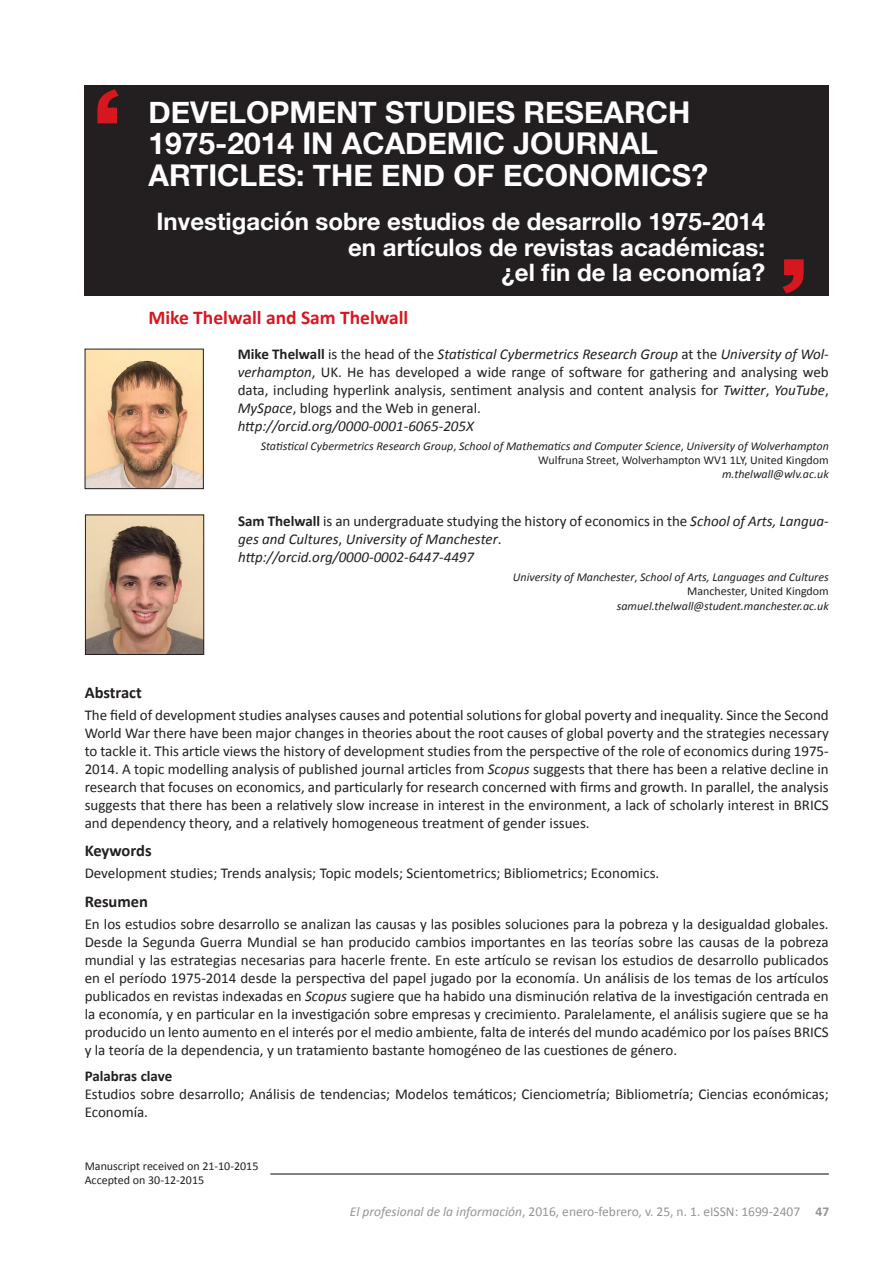
<style>
.page{position:relative;width:893px;height:1263px;background:#fff}
.page>*{position:absolute;margin:0;border:0;box-sizing:border-box;transform-origin:0 0}
.t1{font:700 30px/31.5px "Helvetica Neue";color:#fff}
.t2{font:700 24px/25.5px "Helvetica Neue";color:#fff;text-align:right}
.t3{font:700 19.5px "Calibri";color:#d7171f}
.t4{font:700 16.5px "Calibri";color:#231f20}
.t5{font:15px/18px "Calibri";color:#231f20}
.t6{font:italic 15px/18px "Calibri";color:#231f20}
.t7{font:700 15px "Calibri";color:#231f20}
.t8{font:13.5px "Calibri";color:#939598}
.t9{font:italic 12px/14.4px "Calibri";color:#231f20;text-align:right}
.t10{font:12px/14.4px "Calibri";color:#231f20}
.s1{font-weight:700}
.s2{font-style:italic}
.s3{font-style:normal}
.s4{font-weight:700;font-style:normal}
</style>
<div class="page">
<div style="left:85px;top:85px;width:744px;height:211px;background:#231f20"></div>
<svg style="left:782px;top:259px;width:22px;height:34px"></svg>
<svg style="left:97px;top:89px;width:22px;height:34px"></svg>
<img style="left:87px;top:351px;width:115px;height:136px">
<div style="left:85px;top:349px;width:119px;height:140px;border:1px solid #231f20"></div>
<hr style="left:270px;top:1173px;width:559px;height:1px;background:#231f20">
<img style="left:87px;top:516px;width:115px;height:137px">
<div style="left:85px;top:514px;width:119px;height:141px;border:1px solid #231f20"></div>
<h1 class="t1" style="left:148px;top:97px;width:561px">Development studies research<br>1975-2014 in academic journal articles: The end of economics?</h1>
<h2 class="t2" style="left:157px;top:210px;width:610px">Investigación sobre estudios de desarrollo 1975-2014 en artículos de revistas académicas:<br>¿el fin de la economía?</h2>
<h3 class="t3" style="left:148px;top:305px;width:261px">Mike Thelwall and Sam Thelwall</h3>
<p class="t5" style="left:238px;top:345px;width:593px"><span class="s1">Mike Thelwall</span> is the head of the <span class="s2">Statistical Cybermetrics Research Group</span> at the <span class="s2">University of Wol&shy;verhampton</span>, UK. He has developed a wide range of software for gathering and analysing web data, including hyperlink analysis, sentiment analysis and content analysis for <span class="s2">Twitter</span>, <span class="s2">YouTube</span>, <span class="s2">MySpace</span>, blogs and the Web in general.<br><span class="s2">http://orcid.org/0000-0001-6065-205X</span></p>
<p class="t9" style="left:261px;top:438px;width:570px">Statistical Cybermetrics Research Group<span class="s3">,</span> School of Mathematics and Computer Science<span class="s3">,</span> University of Wolverhampton<br><span class="s3">Wulfruna Street, Wolverhampton WV1 1LY, United Kingdom</span></p>
<p class="t9" style="left:722px;top:467px;width:108px">m.thelwall@wlv.ac.uk</p>
<p class="t6" style="left:238px;top:512px;width:592px"><span class="s4">Sam Thelwall</span> <span class="s3">is an undergraduate studying the history of economics in the</span> School of Arts, Langua&shy;ges and Cultures<span class="s3">,</span> University of Manchester<span class="s3">.<br></span>http://orcid.org/0000-0002-6447-4497</p>
<p class="t9" style="left:513px;top:569px;width:317px">University of Manchester<span class="s3">,</span> School of Arts, Languages and Cultures<br><span class="s3">Manchester, United Kingdom</span></p>
<p class="t9" style="left:617px;top:598px;width:213px">samuel.thelwall@student.manchester.ac.uk</p>
<p class="t4" style="left:85px;top:681px;width:59px">Abstract</p>
<p class="t5" style="left:85px;top:706px;width:746px;text-align:justify">The field of development studies analyses causes and potential solutions for global poverty and inequality. Since the Second World War there have been major changes in theories about the root causes of global poverty and the strategies necessary to tackle it. This article views the history of development studies from the perspective of the role of economics during 1975- 2014. A topic modelling analysis of published journal articles from <span class="s2">Scopus</span> suggests that there has been a relative decline in research that focuses on economics, and particularly for research concerned with firms and growth. In parallel, the analysis suggests that there has been a relatively slow increase in interest in the environment, a lack of scholarly interest in BRICS and dependency theory, and a relatively homogeneous treatment of gender issues.</p>
<p class="t4" style="left:85px;top:840px;width:68px">Keywords</p>
<p class="t5" style="left:85px;top:864px;width:576px">Development studies; Trends analysis; Topic models; Scientometrics; Bibliometrics; Economics.</p>
<p class="t4" style="left:85px;top:891px;width:65px">Resumen</p>
<p class="t5" style="left:85px;top:915px;width:746px;text-align:justify">En los estudios sobre desarrollo se analizan las causas y las posibles soluciones para la pobreza y la desigualdad globales.<br>Desde la Segunda Guerra Mundial se han producido cambios importantes en las teorías sobre las causas de la pobreza mundial y las estrategias necesarias para hacerle frente. En este artículo se revisan los estudios de desarrollo publicados en el período 1975-2014 desde la perspectiva del papel jugado por la economía. Un análisis de los temas de los artículos publicados en revistas indexadas en <span class="s2">Scopus</span> sugiere que ha habido una disminución relativa de la investigación centrada en la economía, y en particular en la investigación sobre empresas y crecimiento. Paralelamente, el análisis sugiere que se ha producido un lento aumento en el interés por el medio ambiente, falta de interés del mundo académico por los países BRICS y la teoría de la dependencia, y un tratamiento bastante homogéneo de las cuestiones de género.</p>
<p class="t7" style="left:85px;top:1067px;width:89px">Palabras clave</p>
<p class="t5" style="left:85px;top:1085px;width:746px">Estudios sobre desarrollo; Análisis de tendencias; Modelos temáticos; Cienciometría; Bibliometría; Ciencias económicas;<br>Economía.</p>
<p class="t10" style="left:85px;top:1159px;width:175px">Manuscript received on 21-10-2015<br>Accepted on 30-12-2015</p>
<p class="t8" style="left:350px;top:1203px;width:481px"><span class="s2">El profesional de la información</span>, 2016, enero-febrero, v. 25, n. 1. eISSN: 1699-2407 <span class="s1">47</span></p>
</div>
